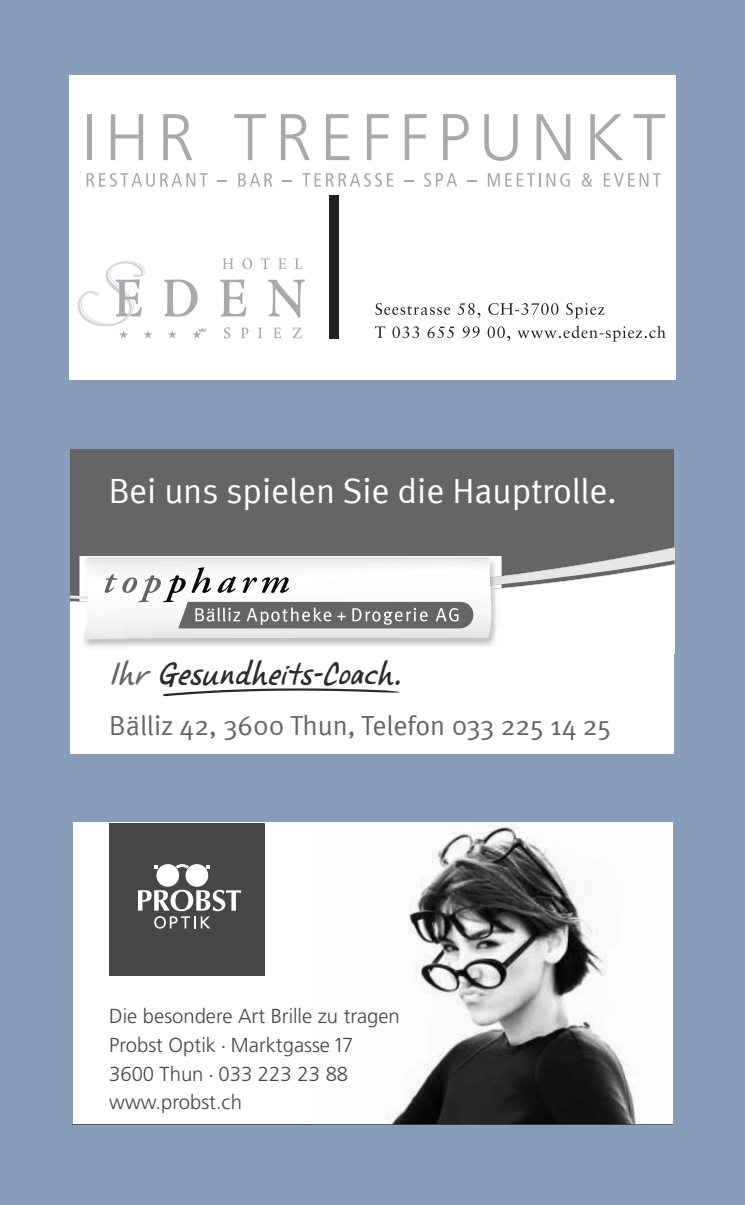
<style>
.page{position:relative;width:745px;height:1205px;background:#fff}
.page>*{position:absolute;margin:0;border:0;box-sizing:border-box;transform-origin:0 0}
.t1{font:35px "Meta Normal";color:#fff}
.t2{font:italic 35px "Casino Hand";color:#2b292a}
.t3{font:27.5px "Meta Normal";color:#656565}
.t4{font:300 20.25px/28.5px "Frutiger LT";color:#454647}
.s1{color:#656565}
</style>
<div class="page">
<div style="left:0;top:0;width:744px;height:1205px;background:#899cb9"></div>
<div style="left:69px;top:75px;width:606px;height:305px;background:#fff"></div>
<svg style="left:375px;top:303px;width:75px;height:12px"></svg>
<svg style="left:457px;top:303px;width:23px;height:15px"></svg>
<svg style="left:488px;top:303px;width:51px;height:12px"></svg>
<svg style="left:541px;top:303px;width:7px;height:12px"></svg>
<svg style="left:550px;top:303px;width:8px;height:12px"></svg>
<svg style="left:566px;top:303px;width:38px;height:15px"></svg>
<svg style="left:375px;top:326px;width:10px;height:12px"></svg>
<svg style="left:392px;top:326px;width:7px;height:12px"></svg>
<svg style="left:402px;top:326px;width:17px;height:12px"></svg>
<svg style="left:427px;top:326px;width:27px;height:12px"></svg>
<svg style="left:462px;top:326px;width:17px;height:12px"></svg>
<svg style="left:487px;top:326px;width:7px;height:12px"></svg>
<svg style="left:497px;top:326px;width:7px;height:12px"></svg>
<svg style="left:517px;top:325px;width:148px;height:17px"></svg>
<hr style="left:87px;top:114px;width:4px;height:46px;background:#a8a9ad">
<svg style="left:111px;top:114px;width:32px;height:46px"></svg>
<svg style="left:163px;top:114px;width:29px;height:46px"></svg>
<svg style="left:234px;top:114px;width:32px;height:46px"></svg>
<svg style="left:281px;top:114px;width:28px;height:46px"></svg>
<svg style="left:326px;top:114px;width:23px;height:46px"></svg>
<svg style="left:366px;top:114px;width:22px;height:46px"></svg>
<svg style="left:404px;top:114px;width:22px;height:46px"></svg>
<svg style="left:443px;top:114px;width:25px;height:46px"></svg>
<svg style="left:484px;top:114px;width:33px;height:47px"></svg>
<svg style="left:536px;top:114px;width:34px;height:46px"></svg>
<svg style="left:590px;top:114px;width:33px;height:46px"></svg>
<svg style="left:633px;top:114px;width:31px;height:46px"></svg>
<svg style="left:86px;top:173px;width:121px;height:14px"></svg>
<svg style="left:238px;top:173px;width:34px;height:14px"></svg>
<svg style="left:302px;top:173px;width:91px;height:14px"></svg>
<svg style="left:424px;top:173px;width:33px;height:14px"></svg>
<svg style="left:487px;top:173px;width:12px;height:14px"></svg>
<svg style="left:505px;top:173px;width:35px;height:14px"></svg>
<svg style="left:546px;top:173px;width:23px;height:14px"></svg>
<svg style="left:582px;top:173px;width:10px;height:14px"></svg>
<svg style="left:603px;top:173px;width:57px;height:14px"></svg>
<div style="left:329px;top:195px;width:10px;height:144px;background:#231f20"></div>
<svg style="left:78px;top:258px;width:227px;height:81px"></svg>
<div style="left:71px;top:449px;width:602px;height:305px;background:#fff"></div>
<div style="left:71px;top:449px;width:602px;height:184px;background:#656565"></div>
<svg style="left:163px;top:688px;width:237px;height:8px"></svg>
<svg style="left:71px;top:547px;width:602px;height:92px"></svg>
<svg style="left:73px;top:823px;width:598px;height:301px"></svg>
<h1 class="t1" style="left:109px;top:471px;width:509px">Bei uns spielen Sie die Hauptrolle.</h1>
<h1 class="t2" style="left:108px;top:653px;width:308px"><span class="s1">Ihr</span>Gesundheits-Coach.</h1>
<h2 class="t3" style="left:109px;top:710px;width:503px">Bälliz 42, 3600 Thun, Telefon 033 225 14 25</h2>
<p class="t4" style="left:109px;top:1002px;width:292px">Die besondere Art Brille zu tragen<br>Probst Optik ■ Marktgasse 17<br>3600 Thun ■ 033 223 23 88 www.probst.ch</p>
</div>
